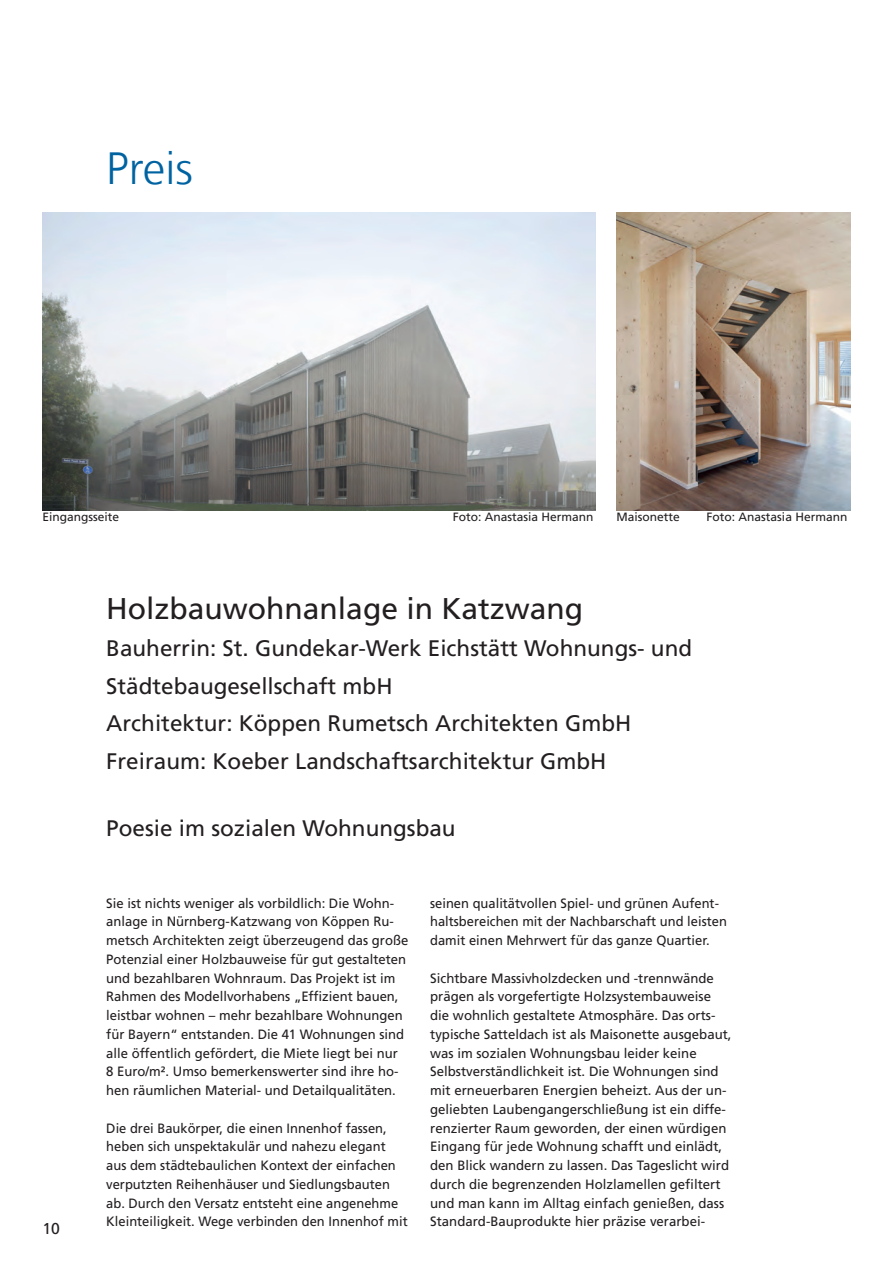
<style>
.page{position:relative;width:893px;height:1263px;background:#fff}
.page>*{position:absolute;margin:0;border:0;box-sizing:border-box;transform-origin:0 0}
.t1{font:300 45px "Frutiger LT Com";color:#0063a1}
.t2{font:30px "Frutiger LT Com";color:#231f20}
.t3{font:22.5px/37.5px "Frutiger LT Com";color:#231f20}
.t4{font:15.75px "Frutiger LT Com";color:#231f20}
.t5{font:13.5px/18.8px "Frutiger LT Com";color:#231f20}
.t6{font:13.5px/18.8px "Frutiger LT Com";color:#231f20;scale:.96 1}
.t7{font:12px "Frutiger LT Com";color:#231f20}
</style>
<div class="page">
<img style="left:43px;top:213px;width:552px;height:297px">
<img style="left:617px;top:213px;width:233px;height:297px">
<h1 class="t1" style="left:106px;top:142px;width:88px">Preis</h1>
<p class="t7" style="left:43px;top:510px;width:78px">Eingangsseite</p>
<p class="t7" style="left:453px;top:510px;width:142px">Foto: Anastasia Hermann</p>
<p class="t7" style="left:617px;top:510px;width:65px">Maisonette</p>
<p class="t7" style="left:707px;top:510px;width:142px">Foto: Anastasia Hermann</p>
<h2 class="t2" style="left:106px;top:591px;width:478px">Holzbauwohnanlage in Katzwang</h2>
<h3 class="t3" style="left:106px;top:630px;width:587px">Bauherrin: St. Gundekar-Werk Eichstätt Wohnungs- und Städtebaugesellschaft mbH<br>Architektur: Köppen Rumetsch Architekten GmbH Freiraum: Koeber Landschaftsarchitektur GmbH</h3>
<p class="t4" style="left:43px;top:1219px;width:19px">10</p>
<h3 class="t3" style="left:106px;top:810px;width:351px">Poesie im sozialen Wohnungsbau</h3>
<p class="t5" style="left:106px;top:894px;width:303px">Sie ist nichts weniger als vorbildlich: Die Wohn&shy;anlage in Nürnberg-Katzwang von Köppen Ru&shy;metsch Architekten zeigt überzeugend das große Potenzial einer Holzbauweise für gut gestalteten und bezahlbaren Wohnraum. Das Projekt ist im Rahmen des Modellvorhabens „Effizient bauen, leistbar wohnen – mehr bezahlbare Wohnungen für Bayern“ entstanden. Die 41 Wohnungen sind alle öffentlich gefördert, die Miete liegt bei nur 8 Euro/m². Umso bemerkenswerter sind ihre ho&shy;hen räumlichen Material- und Detailqualitäten.</p>
<p class="t6" style="left:106px;top:1119px;width:315px">Die drei Baukörper, die einen Innenhof fassen, heben sich unspektakulär und nahezu elegant aus dem städtebaulichen Kontext der einfachen verputzten Reihenhäuser und Siedlungsbauten ab. Durch den Versatz entsteht eine angenehme Kleinteiligkeit. Wege verbinden den Innenhof mit</p>
<p class="t6" style="left:430px;top:894px;width:311px">seinen qualitätvollen Spiel- und grünen Aufent&shy;haltsbereichen mit der Nachbarschaft und leisten damit einen Mehrwert für das ganze Quartier.</p>
<p class="t5" style="left:430px;top:969px;width:303px">Sichtbare Massivholzdecken und -trennwände prägen als vorgefertigte Holzsystembauweise die wohnlich gestaltete Atmosphäre. Das orts&shy;typische Satteldach ist als Maisonette ausgebaut, was im sozialen Wohnungsbau leider keine Selbstverständlichkeit ist. Die Wohnungen sind mit erneuerbaren Energien beheizt. Aus der un&shy;geliebten Laubengangerschließung ist ein diffe&shy;renzierter Raum geworden, der einen würdigen Eingang für jede Wohnung schafft und einlädt, den Blick wandern zu lassen. Das Tageslicht wird durch die begrenzenden Holzlamellen gefiltert und man kann im Alltag einfach genießen, dass Standard-Bauprodukte hier präzise verarbei-</p>
</div>
